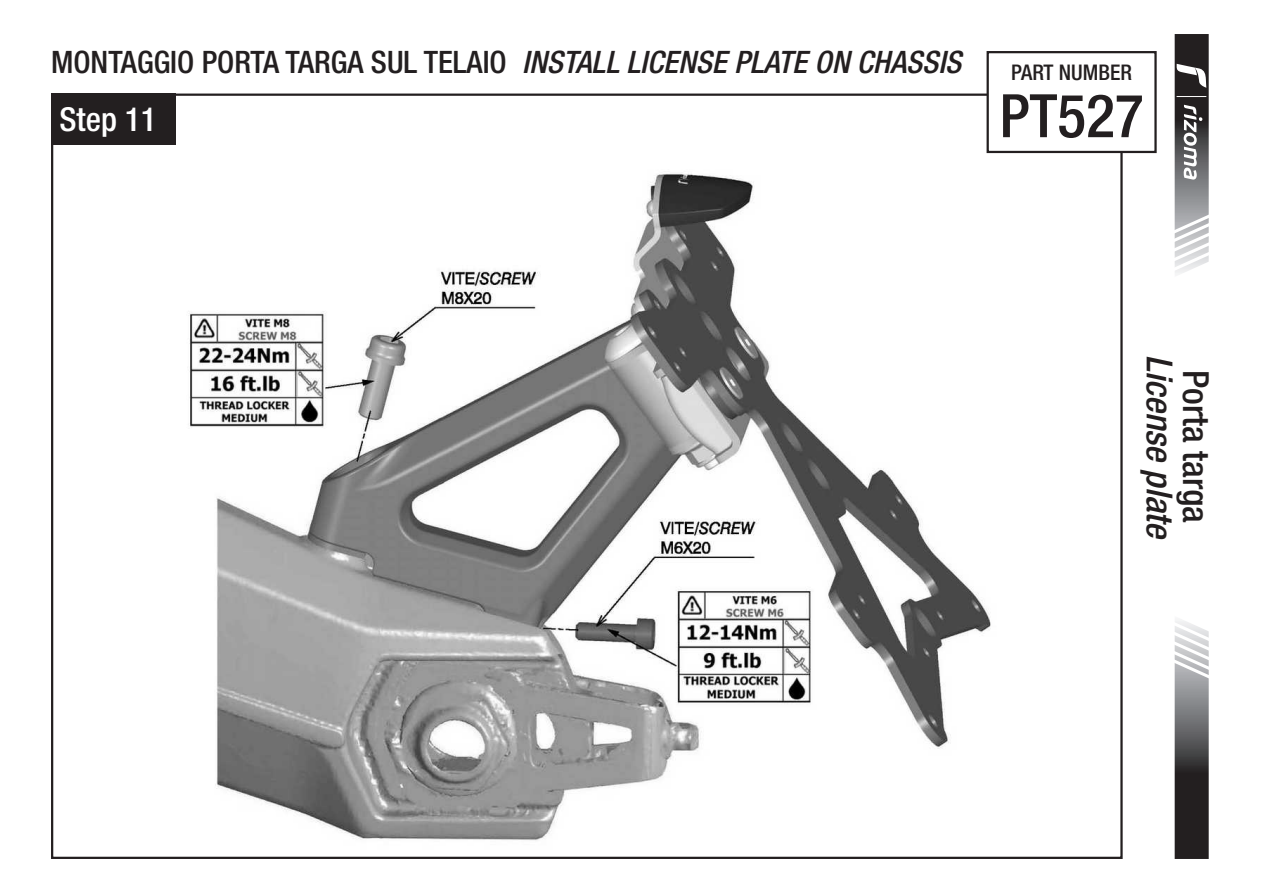
<style>
.page{position:relative;width:1263px;height:893px;background:#fff}
.page>*{position:absolute;margin:0;border:0;box-sizing:border-box;transform-origin:0 0}
.t1{font:500 condensed 60px "Helvetica Neue LT Std";color:#231f20}
.t2{font:italic 500 condensed 36px "Helvetica Neue LT Std";color:#231f20}
.t3{font:500 condensed 36px "Helvetica Neue LT Std";color:#231f20}
.t4{font:500 condensed 33px "Helvetica Neue LT Std";color:#fff}
.t5{font:500 condensed 30.9px "Helvetica Neue LT Std";color:#231f20}
.t6{font:500 condensed 21.6px "Helvetica Neue LT Std";color:#231f20}
.s1{font-style:italic}
</style>
<div class="page">
<img style="left:175px;top:103px;width:834px;height:738px">
<div style="left:51px;top:94px;width:124px;height:51px;background:#231f20"></div>
<svg style="left:1174px;top:620px;width:35px;height:239px;background:#706f70"></svg>
<svg style="left:1174px;top:34px;width:35px;height:240px"></svg>
<div style="left:988px;top:52px;width:167px;height:100px;background:#fff"></div>
<div style="left:986px;top:51px;width:171px;height:102px;border:2px solid #231f20"></div>
<p class="t5" style="left:51px;top:44px;width:912px">MONTAGGIO PORTA TARGA SUL TELAIO <span class="s1">INSTALL LICENSE PLATE ON CHASSIS</span></p>
<p class="t4" style="left:60px;top:99px;width:99px">Step 11</p>
<p class="t6" style="left:1011px;top:59px;width:122px">PART NUMBER</p>
<h1 class="t1" style="left:999px;top:80px;width:146px">PT527</h1>
<p class="t2" style="left:1181px;top:355px;width:187px;rotate:90deg">License plate</p>
<p class="t3" style="left:1217px;top:370px;width:155px;rotate:90deg">Porta targa</p>
</div>
